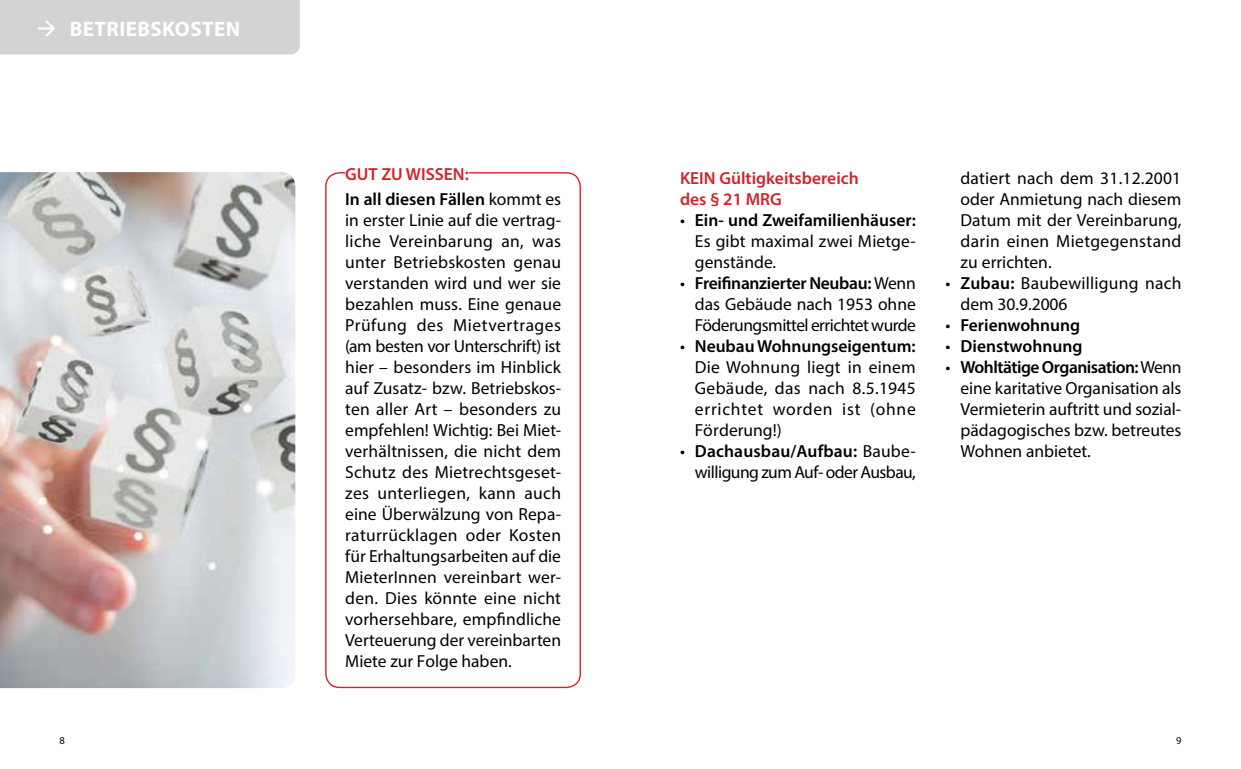
<style>
.page{position:relative;width:1241px;height:769px;background:#fff}
.page>*{position:absolute;margin:0;border:0;box-sizing:border-box;transform-origin:0 0}
.t1{font:700 21px "Myriad Pro";letter-spacing:.02em;color:#fff}
.t2{font:17.5px/21px "Myriad Pro";color:#000;text-align:justify}
.t3{font:17.5px/21px "Myriad Pro";letter-spacing:-.03em;color:#000;text-align:right}
.t4{font:600 17.5px/21px "Myriad Pro";color:#d2232a}
.t5{font:600 17.5px "Myriad Pro";color:#000}
.t6{font:10.5px "Myriad Pro";color:#000}
.s1{font-weight:600}
.s2{font-weight:400}
</style>
<div class="page">
<img style="left:0;top:172px;width:295px;height:516px">
<div style="left:325px;top:172px;width:256px;height:516px;border:1px solid #d2232a;border-radius:14px"></div>
<div style="left:345px;top:167px;width:124px;height:13px;background:#fff"></div>
<div style="left:0;top:0;width:300px;height:55px;background:#d1d3d4"></div>
<p class="t1" style="left:70px;top:15px;width:172px">BETRIEBSKOSTEN</p>
<p class="t4" style="left:345px;top:163px;width:125px">GUT ZU WISSEN:</p>
<p class="t2" style="left:345px;top:188px;width:217px"><span class="s1">In all diesen Fällen</span> kommt es in erster Linie auf die vertrag&shy;liche Vereinbarung an, was unter Betriebskosten genau verstanden wird und wer sie bezahlen muss. Eine genaue Prüfung des Mietvertrages (am besten vor Unterschrift) ist hier – besonders im Hinblick auf Zusatz- bzw. Betriebskos&shy;ten aller Art – besonders zu empfehlen! Wichtig: Bei Miet&shy;verhältnissen, die nicht dem Schutz des Mietrechtsgeset&shy;zes unterliegen, kann auch eine Überwälzung von Repa&shy;raturrücklagen oder Kosten für Erhaltungsarbeiten auf die MieterInnen vereinbart wer&shy;den. Dies könnte eine nicht vorhersehbare, empfindliche Verteuerung der vereinbarten Miete zur Folge haben.</p>
<p class="t4" style="left:680px;top:167px;width:180px">KEIN Gültigkeitsbereich des § 21 MRG</p>
<p class="t2" style="left:694px;top:210px;width:222px;text-indent:-15px">• <span class="s1">Ein- und Zweifamilienhäuser:<br></span>Es gibt maximal zwei Mietge&shy;genstände.</p>
<p class="t2" style="left:694px;top:273px;width:222px;text-indent:-15px">• <span class="s1">Freifinanzierter Neubau:</span> Wenn das Gebäude nach 1953 ohne Föderungsmittel errichtet wurde</p>
<p class="t2" style="left:694px;top:336px;width:222px;text-indent:-15px">• <span class="s1">Neubau Wohnungseigentum:<br></span>Die Wohnung liegt in einem Gebäude, das nach 8.5.1945 errichtet worden ist (ohne Förderung!)</p>
<p class="t3" style="left:680px;top:441px;width:237px">• <span class="s1">Dachausbau/Aufbau:</span> Baube&shy;willigung zum Auf- oder Ausbau,</p>
<p class="t2" style="left:960px;top:168px;width:222px">datiert nach dem 31.12.2001 oder Anmietung nach diesem Datum mit der Vereinbarung, darin einen Mietgegenstand zu errichten.</p>
<p class="t2" style="left:960px;top:273px;width:222px;text-indent:-15px">• <span class="s1">Zubau:</span> Baubewilligung nach dem 30.9.2006</p>
<p class="t5" style="left:945px;top:314px;width:136px"><span class="s2">•</span> Ferienwohnung</p>
<p class="t5" style="left:945px;top:335px;width:138px"><span class="s2">•</span> Dienstwohnung</p>
<p class="t2" style="left:960px;top:357px;width:222px;text-indent:-15px">• <span class="s1">Wohltätige Organisation:</span> Wenn eine karitative Organisation als Vermieterin auftritt und sozial&shy;pädagogisches bzw. betreutes Wohnen anbietet.</p>
<p class="t6" style="left:60px;top:734px;width:7px">8</p>
<p class="t6" style="left:1175px;top:734px;width:7px">9</p>
</div>
